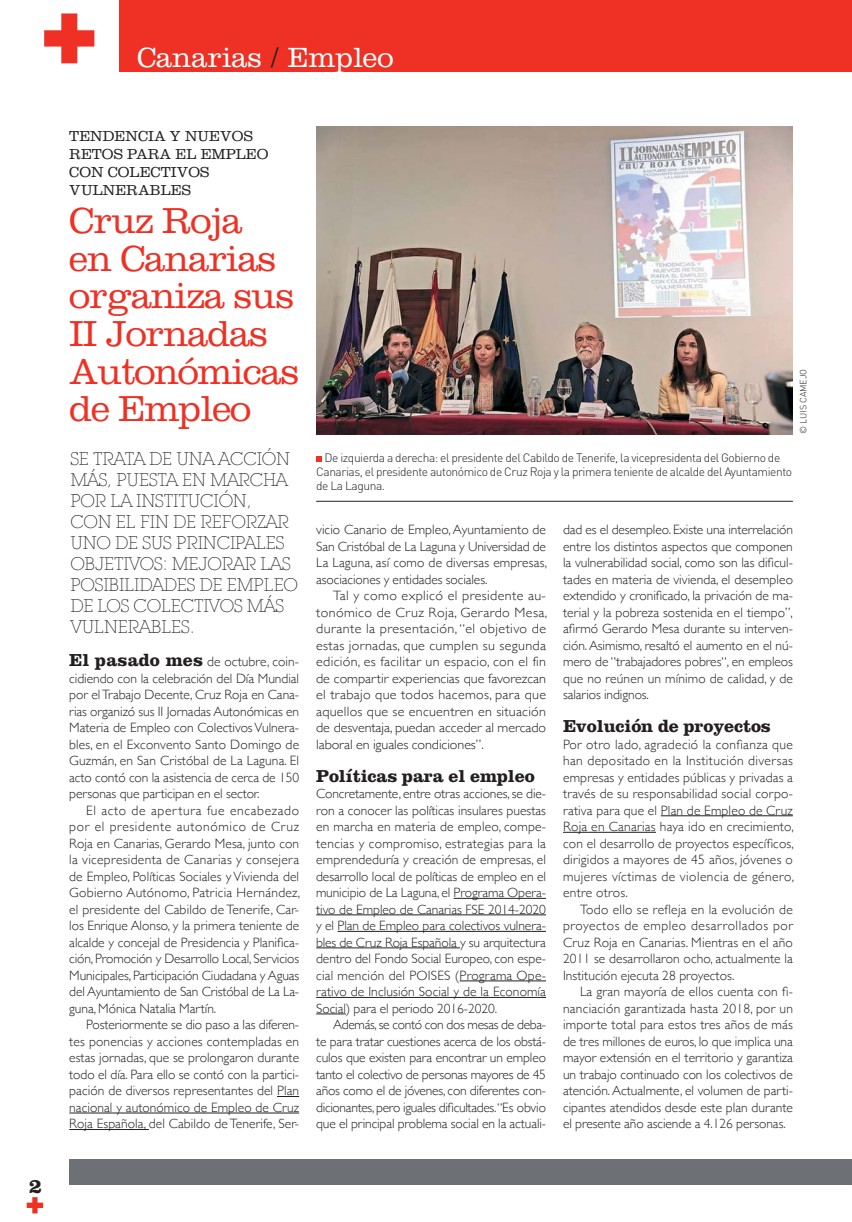
<style>
.page{position:relative;width:852px;height:1222px;background:#fff}
.page>*{position:absolute;margin:0;border:0;box-sizing:border-box;transform-origin:0 0}
.t1{font:300 37.5px/37.5px "Clarendon";letter-spacing:-.025em;color:#ee3124}
.t2{font:300 28.8px "Clarendon";color:#fff}
.t3{font:700 21px "Clarendon";color:#231f20}
.t4{font:300 18px/21px "Lubalin Graph IT Cby BT Xtra";letter-spacing:-.015em;color:#231f20}
.t5{font:700 18px "Clarendon";letter-spacing:-.005em;color:#231f20}
.t6{font:300 15px/18px "Clarendon";letter-spacing:.005em;color:#231f20}
.t7{font:300 13.5px/16.5px "Gill Sans";letter-spacing:-.005em;color:#231f20;text-align:justify}
.t8{font:300 13.5px/16.5px "Gill Sans";letter-spacing:-.005em;color:#231f20;text-align:justify;scale:1.04 1}
.t9{font:300 12px/14.2px "DIN";letter-spacing:-.035em;color:#231f20}
.t10{font:300 9px "DIN";letter-spacing:-.005em;color:#231f20}
.s1{color:#231f20}
.s2{font-family:"Clarendon";font-weight:700;font-size:18px}
</style>
<div class="page">
<svg style="left:27px;top:1197px;width:16px;height:16px"></svg>
<div style="left:119px;top:0;width:732px;height:72px;background:#ee3124"></div>
<svg style="left:44px;top:13px;width:50px;height:50px"></svg>
<div style="left:69px;top:1159px;width:782px;height:25px;background:#6d7075"></div>
<hr style="left:69px;top:1112px;width:230px;height:1px;background:#231f20">
<hr style="left:69px;top:1128px;width:80px;height:1px;background:#231f20">
<hr style="left:453px;top:897px;width:92px;height:1px;background:#231f20">
<hr style="left:316px;top:914px;width:229px;height:1px;background:#231f20">
<hr style="left:337px;top:930px;width:208px;height:1px;background:#231f20">
<hr style="left:316px;top:947px;width:144px;height:1px;background:#231f20">
<hr style="left:459px;top:980px;width:86px;height:1px;background:#231f20">
<hr style="left:316px;top:996px;width:229px;height:1px;background:#231f20">
<svg style="left:316px;top:1013px;width:29px;height:1px"></svg>
<hr style="left:660px;top:815px;width:132px;height:1px;background:#231f20">
<hr style="left:562px;top:831px;width:93px;height:1px;background:#231f20">
<hr style="left:316px;top:501px;width:476px;height:1px;background:#231f20">
<svg style="left:316px;top:456px;width:5px;height:6px"></svg>
<img style="left:316px;top:127px;width:476px;height:308px">
<h3 class="t3" style="left:29px;top:1177px;width:14px">2</h3>
<h2 class="t2" style="left:137px;top:46px;width:258px">Canarias <span class="s1">/</span> Empleo</h2>
<p class="t6" style="left:69px;top:128px;width:201px">TENDENCIA Y NUEVOS<br>RETOS PARA EL EMPLEO<br>CON COLECTIVOS<br>VULNERABLES</p>
<h1 class="t1" style="left:69px;top:205px;width:231px">Cruz Roja<br>en Canarias organiza sus<br>II Jornadas<br>Autonómicas de Empleo</h1>
<h3 class="t4" style="left:70px;top:449px;width:229px">SE TRATA DE UNA ACCIÓN<br>MÁS, PUESTA EN MARCHA<br>POR LA INSTITUCIÓN,<br>CON EL FIN DE REFORZAR<br>UNO DE SUS PRINCIPALES<br>OBJETIVOS: MEJORAR LAS<br>POSIBILIDADES DE EMPLEO<br>DE LOS COLECTIVOS MÁS<br>VULNERABLES.</h3>
<p class="t7" style="left:69px;top:653px;width:231px"><span class="s2">El pasado mes</span> de octubre, coin&shy;cidiendo con la celebración del Día Mundial por el Trabajo Decente, Cruz Roja en Cana&shy;rias organizó sus II Jornadas Autonómicas en Materia de Empleo con Colectivos Vulnera&shy;bles, en el Exconvento Santo Domingo de Guzmán, en San Cristóbal de La Laguna. El acto contó con la asistencia de cerca de 150 personas que participan en el sector.</p>
<p class="t7" style="left:69px;top:801px;width:232px;text-indent:17px">El acto de apertura fue encabezado por el presidente autonómico de Cruz Roja en Canarias, Gerardo Mesa, junto con la vicepresidenta de Canarias y consejera de Empleo, Políticas Sociales y Vivienda del Gobierno Autónomo, Patricia Hernández, el presidente del Cabildo de Tenerife, Car&shy;los Enrique Alonso, y la primera teniente de alcalde y concejal de Presidencia y Planifica&shy;ción, Promoción y Desarrollo Local, Servicios Municipales, Participación Ciudadana y Aguas del Ayuntamiento de San Cristóbal de La La&shy;guna, Mónica Natalia Martín.</p>
<p class="t7" style="left:69px;top:1016px;width:231px;text-indent:17px">Posteriormente se dio paso a las diferen&shy;tes ponencias y acciones contempladas en estas jornadas, que se prolongaron durante todo el día. Para ello se contó con la partici&shy;pación de diversos representantes del Plan nacional y autonómico de Empleo de Cruz Roja Española, del Cabildo de Tenerife, Ser-</p>
<p class="t9" style="left:316px;top:452px;width:477px;text-indent:8px">De izquierda a derecha: el presidente del Cabildo de Tenerife, la vicepresidenta del Gobierno de<br>Canarias, el presidente autonómico de Cruz Roja y la primera teniente de alcalde del Ayuntamiento de La Laguna.</p>
<p class="t10" style="left:799px;top:433px;width:66px;rotate:-90deg">© LUIS CAMEJO</p>
<p class="t7" style="left:316px;top:521px;width:232px">vicio Canario de Empleo, Ayuntamiento de San Cristóbal de La Laguna y Universidad de La Laguna, así como de diversas empresas, asociaciones y entidades sociales.</p>
<p class="t8" style="left:316px;top:587px;width:223px;text-indent:17px">Tal y como explicó el presidente au&shy;tonómico de Cruz Roja, Gerardo Mesa, durante la presentación, “el objetivo de estas jornadas, que cumplen su segunda edición, es facilitar un espacio, con el fin de compartir experiencias que favorezcan el trabajo que todos hacemos, para que aquellos que se encuentren en situación de desventaja, puedan acceder al mercado laboral en iguales condiciones”.</p>
<h3 class="t5" style="left:316px;top:768px;width:220px">Políticas para el empleo</h3>
<p class="t7" style="left:316px;top:785px;width:231px">Concretamente, entre otras acciones, se die&shy;ron a conocer las políticas insulares puestas en marcha en materia de empleo, compe&shy;tencias y compromiso, estrategias para la emprendeduría y creación de empresas, el desarrollo local de políticas de empleo en el municipio de La Laguna, el Programa Opera&shy;tivo de Empleo de Canarias FSE 2014-2020 y el Plan de Empleo para colectivos vulnera&shy;bles de Cruz Roja Española y su arquitectura dentro del Fondo Social Europeo, con espe&shy;cial mención del POISES (Programa Ope&shy;rativo de Inclusión Social y de la Economía Social) para el periodo 2016-2020.</p>
<p class="t7" style="left:316px;top:1016px;width:231px;text-indent:17px">Además, se contó con dos mesas de deba&shy;te para tratar cuestiones acerca de los obstá&shy;culos que existen para encontrar un empleo tanto el colectivo de personas mayores de 45 años como el de jóvenes, con diferentes con&shy;dicionantes, pero iguales dificultades.“Es obvio que el principal problema social en la actuali-</p>
<p class="t7" style="left:562px;top:521px;width:231px">dad es el desempleo. Existe una interrelación entre los distintos aspectos que componen la vulnerabilidad social, como son las dificul&shy;tades en materia de vivienda, el desempleo extendido y cronificado, la privación de ma&shy;terial y la pobreza sostenida en el tiempo”, afirmó Gerardo Mesa durante su interven&shy;ción. Asimismo, resaltó el aumento en el nú&shy;mero de “trabajadores pobres“, en empleos que no reúnen un mínimo de calidad, y de salarios indignos.</p>
<h3 class="t5" style="left:562px;top:719px;width:209px">Evolución de proyectos</h3>
<p class="t7" style="left:562px;top:735px;width:232px">Por otro lado, agradeció la confianza que han depositado en la Institución diversas empresas y entidades públicas y privadas a través de su responsabilidad social corpo&shy;rativa para que el Plan de Empleo de Cruz Roja en Canarias haya ido en crecimiento, con el desarrollo de proyectos específicos, dirigidos a mayores de 45 años, jóvenes o mujeres víctimas de violencia de género, entre otros.</p>
<p class="t7" style="left:562px;top:900px;width:231px;text-indent:17px">Todo ello se refleja en la evolución de proyectos de empleo desarrollados por Cruz Roja en Canarias. Mientras en el año 2011 se desarrollaron ocho, actualmente la Institución ejecuta 28 proyectos.</p>
<p class="t7" style="left:562px;top:983px;width:231px;text-indent:17px">La gran mayoría de ellos cuenta con fi&shy;nanciación garantizada hasta 2018, por un importe total para estos tres años de más de tres millones de euros, lo que implica una mayor extensión en el territorio y garantiza un trabajo continuado con los colectivos de atención. Actualmente, el volumen de parti&shy;cipantes atendidos desde este plan durante el presente año asciende a 4.126 personas.</p>
</div>
